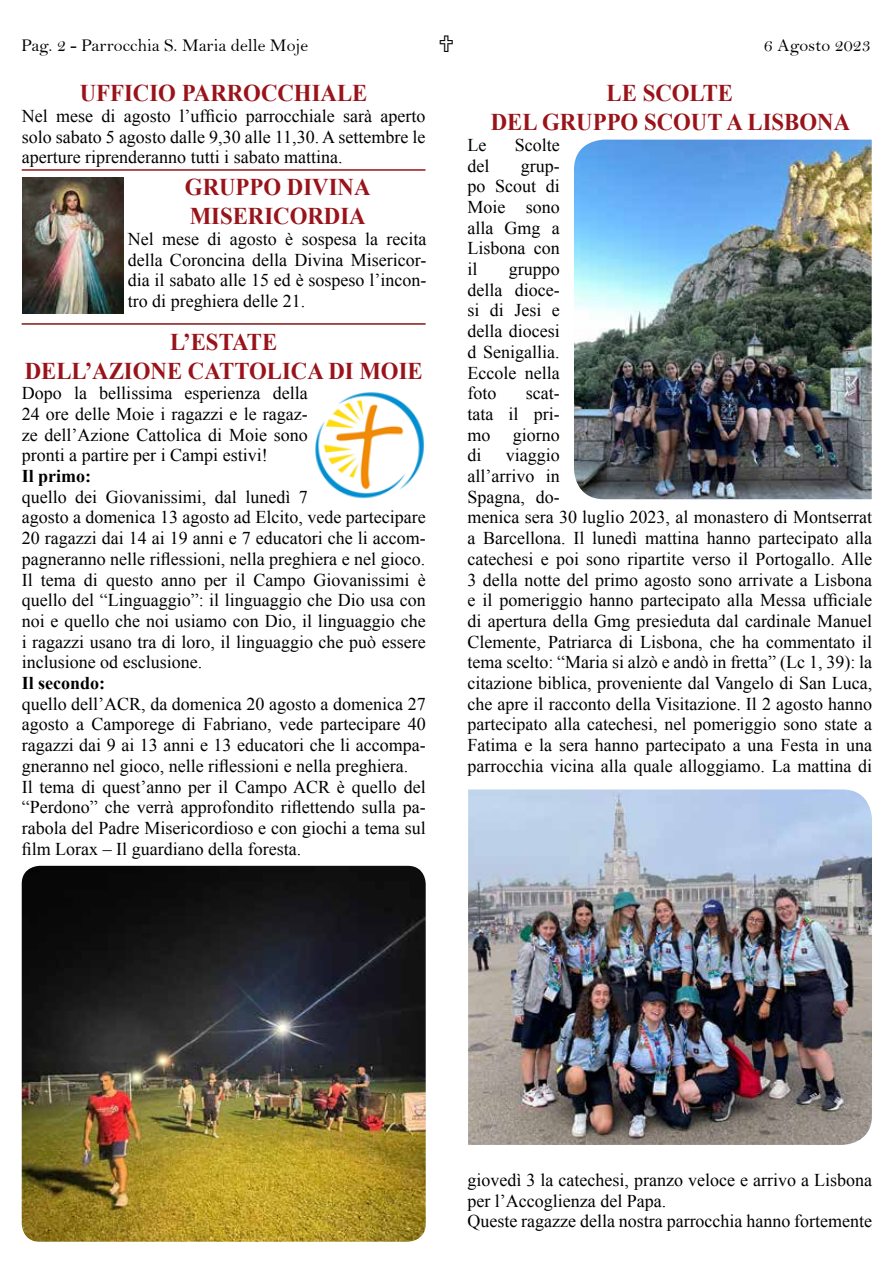
<style>
.page{position:relative;width:893px;height:1263px;background:#fff}
.page>*{position:absolute;margin:0;border:0;box-sizing:border-box;transform-origin:0 0}
.t1{font:700 24px/28.8px "Times New Roman";color:#99131a;text-align:center;scale:.95 1}
.t2{font:18px/20.7px "Times New Roman";color:#000;text-align:justify}
.t3{font:18px "Bell";color:#000}
.t4{font:700 18px "Times New Roman";color:#000}
</style>
<div class="page">
<img style="left:22px;top:178px;width:101px;height:136px">
<hr style="left:22px;top:169px;width:403px;height:2px;background:#99131a">
<hr style="left:22px;top:323px;width:404px;height:2px;background:#841813">
<img style="left:574px;top:140px;width:298px;height:359px">
<img style="left:468px;top:789px;width:404px;height:356px">
<img style="left:22px;top:866px;width:404px;height:376px">
<img style="left:315px;top:392px;width:111px;height:107px">
<p class="t3" style="left:21px;top:34px;width:288px">Pag. 2 - Parrocchia S. Maria delle Moje</p>
<p class="t3" style="left:764px;top:35px;width:108px">6 Agosto 2023</p>
<h1 class="t1" style="left:80px;top:78px;width:304px">UFFICIO PARROCCHIALE</h1>
<p class="t2" style="left:22px;top:105px;width:405px">Nel mese di agosto l’ufficio parrocchiale sarà aperto solo sabato 5 agosto dalle 9,30 alle 11,30. A settembre le aperture riprenderanno tutti i sabato mattina.</p>
<h1 class="t1" style="left:185px;top:172px;width:197px;text-align:left">GRUPPO DIVINA<br>MISERICORDIA</h1>
<p class="t2" style="left:128px;top:228px;width:300px">Nel mese di agosto è sospesa la recita della Coroncina della Divina Misericor&shy;dia il sabato alle 15 ed è sospeso l’incon&shy;tro di preghiera delle 21.</p>
<h1 class="t1" style="left:491px;top:78px;width:380px">LE SCOLTE<br>DEL GRUPPO SCOUT A LISBONA</h1>
<p class="t2" style="left:467px;top:134px;width:20px">Le</p>
<p class="t2" style="left:515px;top:134px;width:46px">Scolte</p>
<p class="t2" style="left:467px;top:155px;width:23px">del</p>
<p class="t2" style="left:467px;top:155px;width:94px;text-indent:53px">grup&shy;po Scout di Moie sono alla Gmg a Lisbona con il</p>
<p class="t2" style="left:467px;top:258px;width:94px;text-indent:41px">gruppo della dioce&shy;si di Jesi e della diocesi d Senigallia.<br>Eccole nella foto</p>
<h1 class="t1" style="left:25px;top:327px;width:420px">L’ESTATE<br>DELL’AZIONE CATTOLICA DI MOIE</h1>
<p class="t2" style="left:22px;top:383px;width:288px">Dopo la bellissima esperienza della 24 ore delle Moie i ragazzi e le ragaz&shy;ze dell’Azione Cattolica di Moie sono pronti a partire per i Campi estivi!</p>
<p class="t4" style="left:22px;top:464px;width:71px">Il primo:</p>
<p class="t2" style="left:22px;top:486px;width:405px;text-align:left">quello dei Giovanissimi, dal lunedì 7<br>agosto a domenica 13 agosto ad Elcito, vede partecipare 20 ragazzi dai 14 ai 19 anni e 7 educatori che li accom&shy;pagneranno nelle riflessioni, nella preghiera e nel gioco.<br>Il tema di questo anno per il Campo Giovanissimi è quello del “Linguaggio”: il linguaggio che Dio usa con noi e quello che noi usiamo con Dio, il linguaggio che i ragazzi usano tra di loro, il linguaggio che può essere inclusione od esclusione.</p>
<p class="t4" style="left:22px;top:671px;width:85px">Il secondo:</p>
<p class="t2" style="left:22px;top:693px;width:405px;text-align:left">quello dell’ACR, da domenica 20 agosto a domenica 27 agosto a Camporege di Fabriano, vede partecipare 40 ragazzi dai 9 ai 13 anni e 13 educatori che li accompa&shy;gneranno nel gioco, nelle riflessioni e nella preghiera.<br>Il tema di quest’anno per il Campo ACR è quello del “Perdono” che verrà approfondito riflettendo sulla pa&shy;rabola del Padre Misericordioso e con giochi a tema sul film Lorax – Il guardiano della foresta.</p>
<p class="t2" style="left:467px;top:383px;width:94px;text-indent:58px">scat&shy;tata il pri&shy;mo giorno di</p>
<p class="t2" style="left:467px;top:445px;width:406px;text-align:left;text-indent:38px">viaggio<br>all’arrivo in<br>Spagna, do-<br>menica sera 30 luglio 2023, al monastero di Montserrat a Barcellona. Il lunedì mattina hanno partecipato alla catechesi e poi sono ripartite verso il Portogallo. Alle 3 della notte del primo agosto sono arrivate a Lisbona e il pomeriggio hanno partecipato alla Messa ufficiale di apertura della Gmg presieduta dal cardinale Manuel Clemente, Patriarca di Lisbona, che ha commentato il tema scelto: “Maria si alzò e andò in fretta” (Lc 1, 39): la citazione biblica, proveniente dal Vangelo di San Luca, che apre il racconto della Visitazione. Il 2 agosto hanno partecipato alla catechesi, nel pomeriggio sono state a Fatima e la sera hanno partecipato a una Festa in una parrocchia vicina alla quale alloggiamo. La mattina di</p>
<p class="t2" style="left:467px;top:1169px;width:406px;text-align:left">giovedì 3 la catechesi, pranzo veloce e arrivo a Lisbona per l’Accoglienza del Papa.<br>Queste ragazze della nostra parrocchia hanno fortemente</p>
</div>
